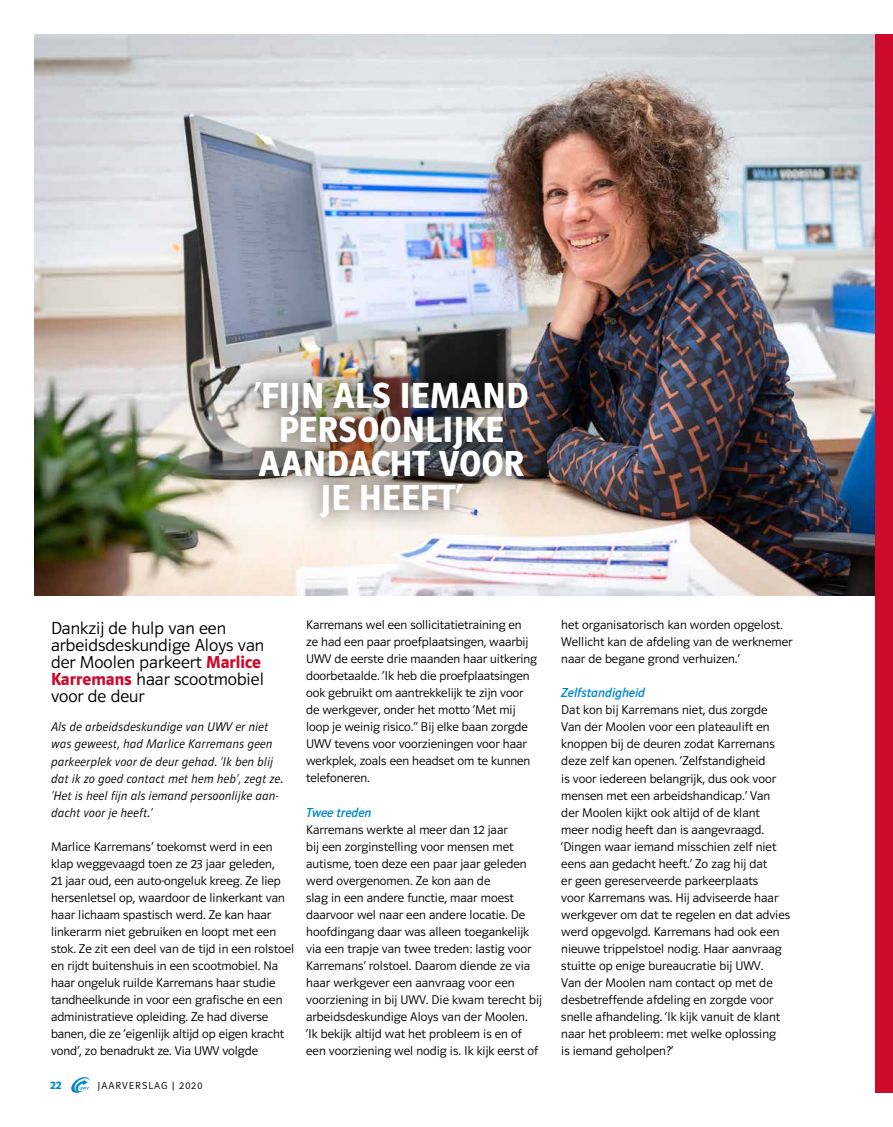
<style>
.page{position:relative;width:893px;height:1127px;background:#fff}
.page>*{position:absolute;margin:0;border:0;box-sizing:border-box;transform-origin:0 0}
.t1{font:700 37.5px/34px "UWV Sans 2010";color:#fff;text-align:center}
.t2{font:300 18px/17px "UWV Sans 2010";color:#000}
.t3{font:italic 13.5px "UWV Sans 2010";color:#0087cc}
.t4{font:300 13.05px/17px "UWV Sans 2010";color:#000}
.t5{font:italic 300 13.05px/17px "UWV Sans 2010";color:#000}
.t6{font:700 12px "UWV Sans 2010";color:#0087cc}
.t7{font:300 10.5px "UWV Sans 2010";letter-spacing:.095em;color:#000}
.s1{font-weight:700;color:#cd0a2b}
</style>
<div class="page">
<svg style="left:71px;top:1077px;width:19px;height:16px"></svg>
<img style="left:34px;top:34px;width:842px;height:561px">
<div style="left:233px;top:360px;width:318px;height:179px;background:#000;opacity:.75"></div>
<div style="left:876px;top:34px;width:17px;height:1059px;background:#cd0a2b"></div>
<h1 class="t1" style="left:254px;top:379px;width:276px">‘FIJN ALS IEMAND<br>PERSOONLIJKE<br>AANDACHT VOOR<br>JE HEEFT’</h1>
<h2 class="t2" style="left:51px;top:619px;width:215px">Dankzij de hulp van een arbeidsdeskundige Aloys van der Moolen parkeert <span class="s1">Marlice<br>Karremans</span> haar scootmobiel voor de deur</h2>
<p class="t5" style="left:51px;top:719px;width:234px">Als de arbeidsdeskundige van UWV er niet was geweest, had Marlice Karremans geen parkeerplek voor de deur gehad. ‘Ik ben blij dat ik zo goed contact met hem heb’, zegt ze. ‘Het is heel fijn als iemand persoonlijke aan&shy;dacht voor je heeft.’</p>
<p class="t4" style="left:51px;top:838px;width:245px">Marlice Karremans’ toekomst werd in een klap weggevaagd toen ze 23 jaar geleden,<br>21 jaar oud, een auto-ongeluk kreeg. Ze liep hersenletsel op, waardoor de linkerkant van haar lichaam spastisch werd. Ze kan haar linkerarm niet gebruiken en loopt met een stok. Ze zit een deel van de tijd in een rolstoel en rijdt buitenshuis in een scootmobiel. Na haar ongeluk ruilde Karremans haar studie tandheelkunde in voor een grafische en een administratieve opleiding. Ze had diverse banen, die ze ‘eigenlijk altijd op eigen kracht vond’, zo benadrukt ze. Via UWV volgde</p>
<p class="t6" style="left:50px;top:1078px;width:13px">22</p>
<p class="t7" style="left:98px;top:1080px;width:106px">JAARVERSLAG | 2020</p>
<p class="t4" style="left:306px;top:617px;width:232px">Karremans wel een sollicitatietraining en<br>ze had een paar proefplaatsingen, waarbij UWV de eerste drie maanden haar uitkering doorbetaalde. ‘Ik heb die proefplaatsingen ook gebruikt om aantrekkelijk te zijn voor de werkgever, onder het motto ‘Met mij loop je weinig risico.’’ Bij elke baan zorgde UWV tevens voor voorzieningen voor haar werkplek, zoals een headset om te kunnen telefoneren.</p>
<p class="t3" style="left:306px;top:805px;width:67px">Twee treden</p>
<p class="t4" style="left:306px;top:821px;width:237px">Karremans werkte al meer dan 12 jaar<br>bij een zorginstelling voor mensen met autisme, toen deze een paar jaar geleden werd overgenomen. Ze kon aan de<br>slag in een andere functie, maar moest daarvoor wel naar een andere locatie. De hoofdingang daar was alleen toegankelijk via een trapje van twee treden: lastig voor Karremans’ rolstoel. Daarom diende ze via haar werkgever een aanvraag voor een voorziening in bij UWV. Die kwam terecht bij arbeidsdeskundige Aloys van der Moolen. ‘Ik bekijk altijd wat het probleem is en of een voorziening wel nodig is. Ik kijk eerst of</p>
<p class="t4" style="left:561px;top:617px;width:233px">het organisatorisch kan worden opgelost.<br>Wellicht kan de afdeling van de werknemer naar de begane grond verhuizen.’</p>
<p class="t3" style="left:561px;top:686px;width:85px">Zelfstandigheid</p>
<p class="t4" style="left:561px;top:702px;width:230px">Dat kon bij Karremans niet, dus zorgde Van der Moolen voor een plateaulift en knoppen bij de deuren zodat Karremans deze zelf kan openen. ‘Zelfstandigheid<br>is voor iedereen belangrijk, dus ook voor mensen met een arbeidshandicap.’ Van der Moolen kijkt ook altijd of de klant meer nodig heeft dan is aangevraagd. ‘Dingen waar iemand misschien zelf niet eens aan gedacht heeft.’ Zo zag hij dat<br>er geen gereserveerde parkeerplaats<br>voor Karremans was. Hij adviseerde haar werkgever om dat te regelen en dat advies werd opgevolgd. Karremans had ook een nieuwe trippelstoel nodig. Haar aanvraag stuitte op enige bureaucratie bij UWV.<br>Van der Moolen nam contact op met de desbetreffende afdeling en zorgde voor snelle afhandeling. ‘Ik kijk vanuit de klant naar het probleem: met welke oplossing<br>is iemand geholpen?’</p>
</div>
